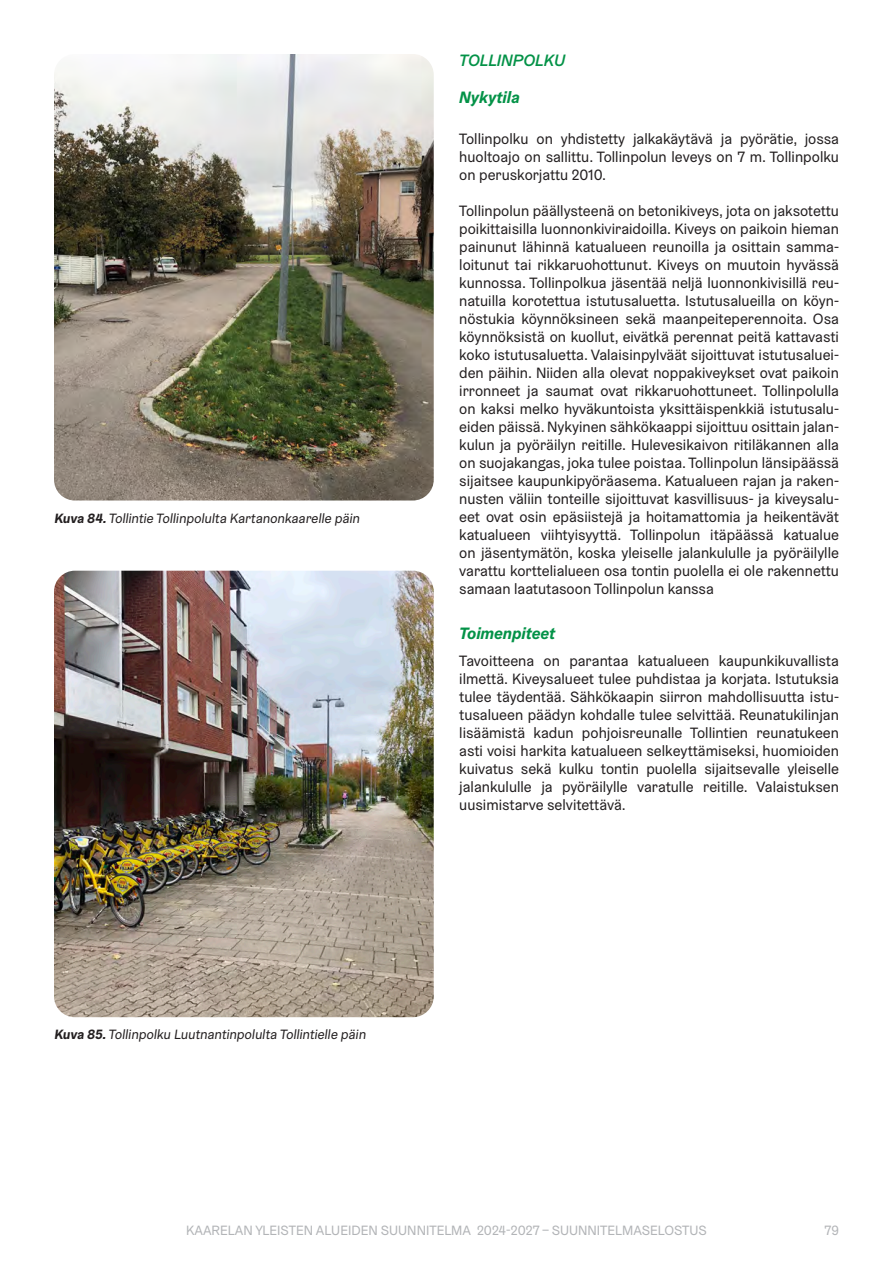
<style>
.page{position:relative;width:893px;height:1263px;background:#fff}
.page>*{position:absolute;margin:0;border:0;box-sizing:border-box;transform-origin:0 0}
.KAARELA_Otsikko5{font:italic 700 16.5px "Graebenbach";color:#039247}
.KAARELA_Otsikko5_katuh_ja_LH{font:italic 500 16.5px "Graebenbach";color:#039247}
.KAARELA_Leipäteksti{font:15px/18px "Graebenbach";color:#231f20;text-align:justify}
.t1{font:13.5px "Graebenbach";color:#231f20}
.t2{font:13.5px "Graebenbach";color:#b2b4b7}
.s1{font-weight:700}
</style>
<div class="page">
<img style="left:54px;top:54px;width:380px;height:446px">
<img style="left:54px;top:571px;width:380px;height:446px">
<p class="t1" style="left:54px;top:509px;width:309px"><span class="s1">Kuva 84.</span>Tollintie Tollinpolulta Kartanonkaarelle päin</p>
<p class="t1" style="left:54px;top:1026px;width:316px"><span class="s1">Kuva 85.</span>Tollinpolku Luutnantinpolulta Tollintielle päin</p>
<h5 class="KAARELA_Otsikko5_katuh_ja_LH" style="left:459px;top:50px;width:107px">TOLLINPOLKU</h5>
<h5 class="KAARELA_Otsikko5" style="left:459px;top:87px;width:62px">Nykytila</h5>
<p class="KAARELA_Leipäteksti" style="left:459px;top:130px;width:381px">Tollinpolku on yhdistetty jalkakäytävä ja pyörätie, jossa huoltoajo on sallittu. Tollinpolun leveys on 7 m. Tollinpolku on peruskorjattu 2010.</p>
<p class="KAARELA_Leipäteksti" style="left:459px;top:202px;width:381px">Tollinpolun päällysteenä on betonikiveys, jota on jaksotettu poikittaisilla luonnonkiviraidoilla. Kiveys on paikoin hieman painunut lähinnä katualueen reunoilla ja osittain samma&shy;loitunut tai rikkaruohottunut. Kiveys on muutoin hyvässä kunnossa. Tollinpolkua jäsentää neljä luonnonkivisillä reu&shy;natuilla korotettua istutusaluetta. Istutusalueilla on köyn&shy;nöstukia köynnöksineen sekä maanpeiteperennoita. Osa köynnöksistä on kuollut, eivätkä perennat peitä kattavasti koko istutusaluetta. Valaisinpylväät sijoittuvat istutusaluei&shy;den päihin. Niiden alla olevat noppakiveykset ovat paikoin irronneet ja saumat ovat rikkaruohottuneet. Tollinpolulla on kaksi melko hyväkuntoista yksittäispenkkiä istutusalu&shy;eiden päissä. Nykyinen sähkökaappi sijoittuu osittain jalan&shy;kulun ja pyöräilyn reitille. Hulevesikaivon ritiläkannen alla on suojakangas, joka tulee poistaa. Tollinpolun länsipäässä sijaitsee kaupunkipyöräasema. Katualueen rajan ja raken&shy;nusten väliin tonteille sijoittuvat kasvillisuus- ja kiveysalu&shy;eet ovat osin epäsiistejä ja hoitamattomia ja heikentävät katualueen viihtyisyyttä. Tollinpolun itäpäässä katualue on jäsentymätön, koska yleiselle jalankululle ja pyöräilylle varattu korttelialueen osa tontin puolella ei ole rakennettu samaan laatutasoon Tollinpolun kanssa</p>
<h5 class="KAARELA_Otsikko5" style="left:459px;top:623px;width:98px">Toimenpiteet</h5>
<p class="KAARELA_Leipäteksti" style="left:459px;top:652px;width:381px">Tavoitteena on parantaa katualueen kaupunkikuvallista ilmettä. Kiveysalueet tulee puhdistaa ja korjata. Istutuksia tulee täydentää. Sähkökaapin siirron mahdollisuutta istu&shy;tusalueen päädyn kohdalle tulee selvittää. Reunatukilinjan lisäämistä kadun pohjoisreunalle Tollintien reunatukeen asti voisi harkita katualueen selkeyttämiseksi, huomioiden kuivatus sekä kulku tontin puolella sijaitsevalle yleiselle jalankululle ja pyöräilylle varatulle reitille. Valaistuksen uusimistarve selvitettävä.</p>
<p class="t2" style="left:186px;top:1221px;width:522px">KAARELAN YLEISTEN ALUEIDEN SUUNNITELMA 2024-2027 – SUUNNITELMASELOSTUS</p>
<p class="t2" style="left:825px;top:1221px;width:16px">79</p>
</div>
